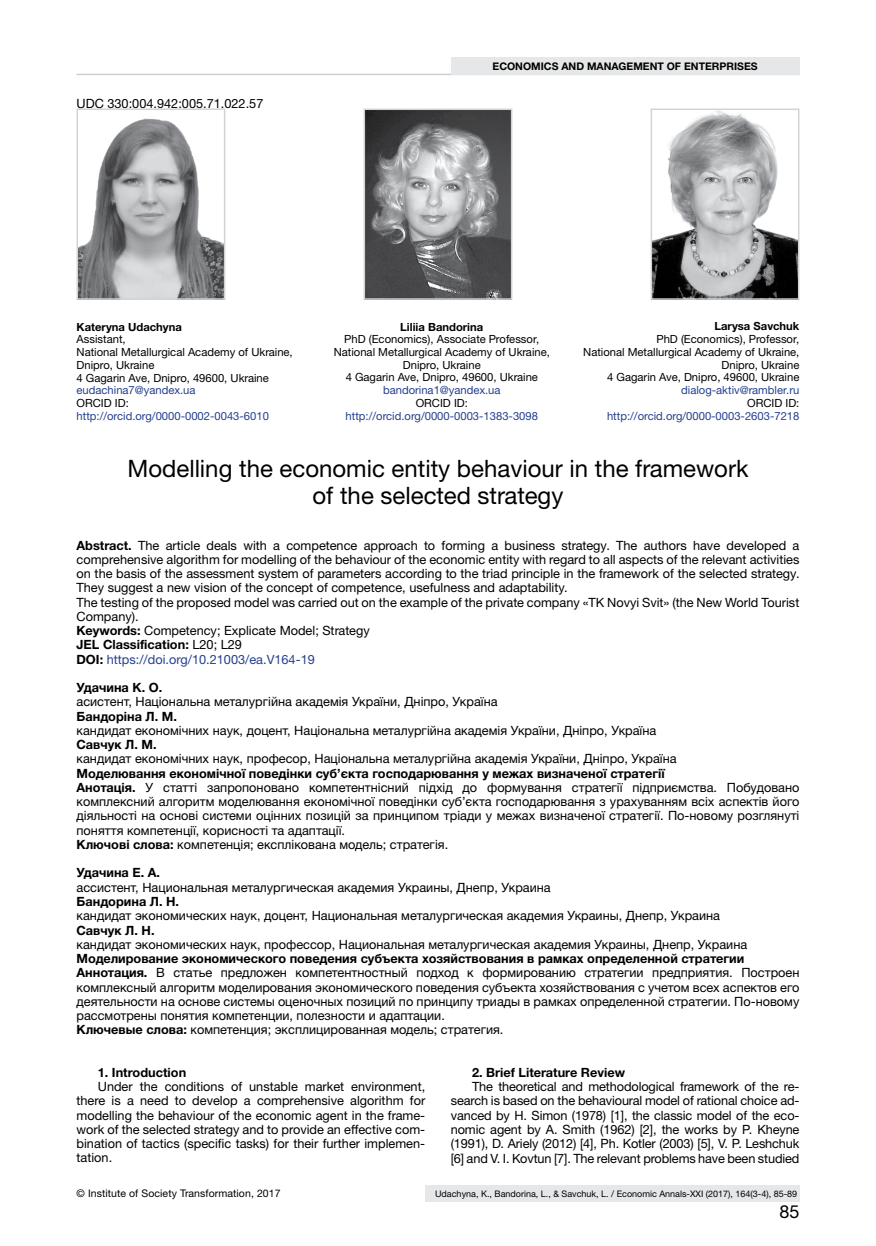
<style>
.page{position:relative;width:876px;height:1246px;background:#fff}
.page>*{position:absolute;margin:0;border:0;box-sizing:border-box;transform-origin:0 0}
.t1{font:24px/27px "Helvetica Neue LTW1 G";color:#000;text-align:center}
.t2{font:18px "Helvetica Neue LTW1 G";color:#000}
.t3{font:12.75px/14.2px "Helvetica Neue LTW1 G";color:#000}
.t4{font:700 12.75px "Helvetica Neue LTW1 G";color:#000}
.t5{font:11.25px/12.8px "Helvetica Neue LTW1 G";color:#000}
.t6{font:11.25px "Helvetica Neue LTW1 G";color:#25408f}
.t7{font:700 11.25px "Helvetica Neue LTW1 G";color:#000}
.t8{font:10.5px "Helvetica Neue LTW1 G";letter-spacing:.01em;color:#000}
.t9{font:700 10.5px "Helvetica Neue LTW1 G";color:#000}
.t10{font:9px "Helvetica Neue LTW1 G";color:#000}
.s1{font-weight:700}
.s2{color:#25408f}
</style>
<div class="page">
<hr style="left:77px;top:74px;width:722px;height:1px;background:#000">
<div style="left:451px;top:57px;width:348px;height:17px;background:#e6e7e8"></div>
<div style="left:425px;top:1185px;width:374px;height:17px;background:#e6e7e8"></div>
<img style="left:654px;top:112px;width:142px;height:185px">
<div style="left:651px;top:109px;width:148px;height:191px;border:2px solid #d1d3d4"></div>
<img style="left:367px;top:112px;width:142px;height:185px">
<div style="left:364px;top:109px;width:148px;height:191px;border:2px solid #d1d3d4"></div>
<img style="left:80px;top:118px;width:142px;height:179px">
<div style="left:77px;top:108px;width:148px;height:192px;border:2px solid #d1d3d4"></div>
<p class="t3" style="left:77px;top:96px;width:188px">UDC 330:004.942:005.71.022.57</p>
<p class="t9" style="left:493px;top:59px;width:267px">ECONOMICS AND MANAGEMENT OF ENTERPRISES</p>
<p class="t7" style="left:77px;top:320px;width:107px">Kateryna Udachyna</p>
<p class="t5" style="left:77px;top:333px;width:218px">Assistant,<br>National Metallurgical Academy of Ukraine,<br>Dnipro, Ukraine<br>4 Gagarin Ave, Dnipro, 49600, Ukraine</p>
<p class="t6" style="left:77px;top:383px;width:121px">eudachina7@yandex.ua</p>
<p class="t5" style="left:77px;top:397px;width:54px">ORCID ID:</p>
<p class="t6" style="left:77px;top:409px;width:194px">http://orcid.org/0000-0002-0043-6010</p>
<p class="t7" style="left:400px;top:320px;width:85px">Liliia Bandorina</p>
<p class="t5" style="left:334px;top:333px;width:218px;text-align:center">PhD (Economics), Associate Professor, National Metallurgical Academy of Ukraine, Dnipro, Ukraine<br>4 Gagarin Ave, Dnipro, 49600, Ukraine</p>
<p class="t6" style="left:383px;top:383px;width:119px">bandorina1@yandex.ua</p>
<p class="t5" style="left:416px;top:396px;width:54px">ORCID ID:</p>
<p class="t6" style="left:346px;top:409px;width:194px">http://orcid.org/0000-0003-1383-3098</p>
<p class="t7" style="left:714px;top:319px;width:87px">Larysa Savchuk</p>
<p class="t5" style="left:583px;top:333px;width:218px;text-align:right">PhD (Economics), Professor,<br>National Metallurgical Academy of Ukraine,<br>Dnipro, Ukraine<br>4 Gagarin Ave, Dnipro, 49600, Ukraine</p>
<p class="t6" style="left:681px;top:383px;width:120px">dialog-aktiv@rambler.ru</p>
<p class="t5" style="left:747px;top:396px;width:54px">ORCID ID:</p>
<p class="t6" style="left:607px;top:409px;width:194px">http://orcid.org/0000-0003-2603-7218</p>
<h1 class="t1" style="left:128px;top:455px;width:622px">Modelling the economic entity behaviour in the framework of the selected strategy</h1>
<p class="t3" style="left:77px;top:538px;width:724px"><span class="s1">Abstract.</span> The article deals with a competence approach to forming a business strategy. The authors have developed a comprehensive algorithm for modelling of the behaviour of the economic entity with regard to all aspects of the relevant activities on the basis of the assessment system of parameters according to the triad principle in the framework of the selected strategy.<br>They suggest a new vision of the concept of competence, usefulness and adaptability.<br>The testing of the proposed model was carried out on the example of the private company «TK Novyi Svit» (the New World Tourist Company).<br><span class="s1">Keywords:</span> Competency; Explicate Model; Strategy<br><span class="s1">JEL Classіfіcatіon:</span> L20; L29<br><span class="s1">DOI:</span> <span class="s2">https://doi.org/10.21003/ea.V164-19</span></p>
<p class="t4" style="left:77px;top:680px;width:87px">Удачина К. О.</p>
<p class="t3" style="left:77px;top:695px;width:423px">асистент, Національна металургійна академія України, Дніпро, Україна</p>
<p class="t4" style="left:77px;top:708px;width:102px">Бандоріна Л. М.</p>
<p class="t3" style="left:77px;top:723px;width:581px">кандидат економічних наук, доцент, Національна металургійна академія України, Дніпро, Україна</p>
<p class="t4" style="left:77px;top:737px;width:82px">Савчук Л. М.</p>
<p class="t3" style="left:77px;top:752px;width:602px">кандидат економічних наук, професор, Національна металургійна академія України, Дніпро, Україна</p>
<p class="t3" style="left:77px;top:766px;width:724px"><span class="s1">Моделювання економічної поведінки суб’єкта господарювання у межах визначеної стратегії<br>Анотація.</span> У статті запропоновано компетентнісний підхід до формування стратегії підприємства. Побудовано комплексний алгоритм моделювання економічної поведінки суб’єкта господарювання з урахуванням всіх аспектів його діяльності на основі системи оцінних позицій за принципом тріади у межах визначеної стратегії. По-новому розглянуті поняття компетенції, корисності та адаптації.<br><span class="s1">Ключові слова:</span> компетенція; експлікована модель; стратегія.</p>
<p class="t4" style="left:77px;top:865px;width:85px">Удачина Е. А.</p>
<p class="t3" style="left:77px;top:880px;width:476px">ассистент, Национальная металургическая академия Украины, Днепр, Украина</p>
<p class="t4" style="left:77px;top:893px;width:104px">Бандорина Л. Н.</p>
<p class="t3" style="left:77px;top:908px;width:645px">кандидат экономических наук, доцент, Национальная металургическая академия Украины, Днепр, Украина</p>
<p class="t4" style="left:77px;top:922px;width:80px">Савчук Л. Н.</p>
<p class="t3" style="left:77px;top:937px;width:672px">кандидат экономических наук, профессор, Национальная металургическая академия Украины, Днепр, Украина</p>
<p class="t3" style="left:77px;top:951px;width:724px"><span class="s1">Моделирование экономического поведения субъекта хозяйствования в рамках определенной стратегии Аннотация.</span> В статье предложен компетентностный подход к формированию стратегии предприятия. Построен комплексный алгоритм моделирования экономического поведения субъекта хозяйствования с учетом всех аспектов его деятельности на основе системы оценочных позиций по принципу триады в рамках определенной стратегии. По-новому рассмотрены понятия компетенции, полезности и адаптации.<br><span class="s1">Ключевые слова:</span> компетенция; эксплицированная модель; стратегия.</p>
<p class="t4" style="left:98px;top:1064px;width:90px">1. Introduction</p>
<p class="t3" style="left:77px;top:1079px;width:350px;text-align:justify;text-indent:21px">Under the conditions of unstable market environment, there is a need to develop a comprehensive algorithm for modelling the behaviour of the economic agent in the frame&shy;work of the selected strategy and to provide an effective com&shy;bination of tactics (specific tasks) for their further implemen&shy;tation.</p>
<p class="t8" style="left:77px;top:1187px;width:206px">© Institute of Society Transformation, 2017</p>
<p class="t4" style="left:472px;top:1064px;width:155px">2. Brief Literature Review</p>
<p class="t3" style="left:451px;top:1079px;width:350px;text-align:justify;text-indent:21px">The theoretical and methodological framework of the re&shy;search is based on the behavioural model of rational choice ad&shy;vanced by H. Simon (1978) [1], the classic model of the eco&shy;nomic agent by A. Smith (1962) [2], the works by P. Kheyne (1991), D. Ariely (2012) [4], Ph. Kotler (2003) [5], V. P. Leshchuk [6] and V. I. Kovtun [7]. The relevant problems have been studied</p>
<p class="t10" style="left:435px;top:1188px;width:364px">Udachyna, K., Bandorina, L., &amp; Savchuk, L. / Economic Annals-XXI (2017), 164(3-4), 85-89</p>
<h2 class="t2" style="left:779px;top:1200px;width:22px">85</h2>
</div>
